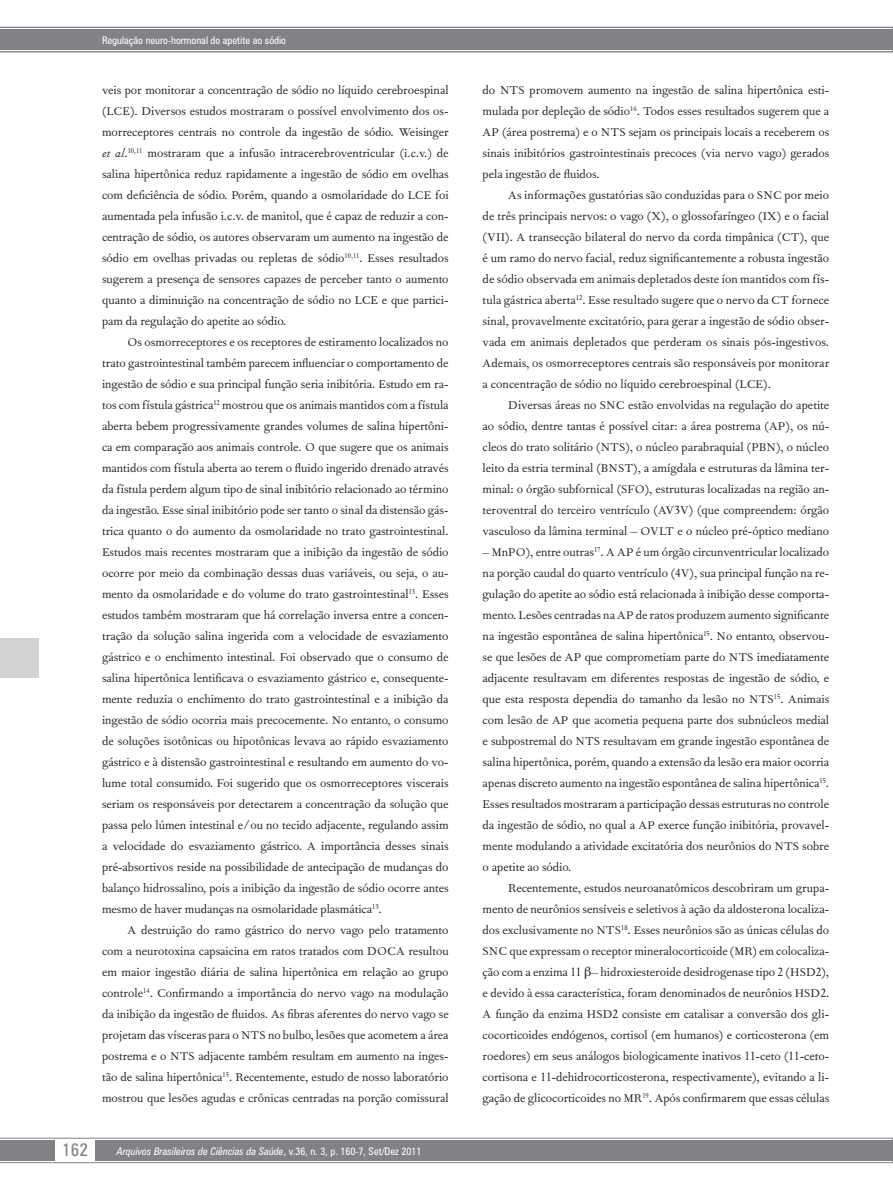
<style>
.page{position:relative;width:893px;height:1191px;background:#fff}
.page>*{position:absolute;margin:0;border:0;box-sizing:border-box;transform-origin:0 0}
.t1{font:condensed 18px "Zurich BT";color:#808285}
.z05_1_texto_txt{font:13.5px/21px "Fournier MT Std";color:#231f20;text-align:justify}
.t2{font:italic condensed 10.5px "Zurich BT";color:#fff}
.z09_1_cabecalho{font:condensed 10.5px "Zurich BT";color:#fff}
.s1{font-style:italic}
.s2{font-style:normal}
</style>
<div class="page">
<svg style="left:0;top:1137px;width:893px;height:26px;background:#8f9194"></svg>
<div style="left:55px;top:1139px;width:40px;height:22px;background:#fff"></div>
<div style="left:0;top:638px;width:38px;height:40px;background:#d1d2d4"></div>
<svg style="left:0;top:27px;width:893px;height:25px;background:#8a8c8f"></svg>
<p class="z09_1_cabecalho" style="left:102px;top:34px;width:186px">Regulação neuro-hormonal do apetite ao sódio</p>
<p class="z05_1_texto_txt" style="left:102px;top:79px;width:348px">veis por monitorar a concentração de sódio no líquido cerebroespinal (LCE). Diversos estudos mostraram o possível envolvimento dos os&shy;morreceptores centrais no controle da ingestão de sódio. Weisinger <span class="s1">et al</span>.<sup>10,11</sup> mostraram que a infusão intracerebroventricular (i.c.v.) de salina hipertônica reduz rapidamente a ingestão de sódio em ovelhas com deficiência de sódio. Porém, quando a osmolaridade do LCE foi aumentada pela infusão i.c.v. de manitol, que é capaz de reduzir a con&shy;centração de sódio, os autores observaram um aumento na ingestão de sódio em ovelhas privadas ou repletas de sódio<sup>10,11</sup>. Esses resultados sugerem a presença de sensores capazes de perceber tanto o aumento quanto a diminuição na concentração de sódio no LCE e que partici&shy;pam da regulação do apetite ao sódio.</p>
<p class="z05_1_texto_txt" style="left:102px;top:331px;width:348px;text-indent:26px">Os osmorreceptores e os receptores de estiramento localizados no trato gastrointestinal também parecem influenciar o comportamento de ingestão de sódio e sua principal função seria inibitória. Estudo em ra&shy;tos com fístula gástrica<sup>12</sup> mostrou que os animais mantidos com a fístula aberta bebem progressivamente grandes volumes de salina hipertôni&shy;ca em comparação aos animais controle. O que sugere que os animais mantidos com fístula aberta ao terem o fluido ingerido drenado através da fístula perdem algum tipo de sinal inibitório relacionado ao término da ingestão. Esse sinal inibitório pode ser tanto o sinal da distensão gás&shy;trica quanto o do aumento da osmolaridade no trato gastrointestinal.<br>Estudos mais recentes mostraram que a inibição da ingestão de sódio ocorre por meio da combinação dessas duas variáveis, ou seja, o au&shy;mento da osmolaridade e do volume do trato gastrointestinal<sup>13</sup>. Esses estudos também mostraram que há correlação inversa entre a concen&shy;tração da solução salina ingerida com a velocidade de esvaziamento gástrico e o enchimento intestinal. Foi observado que o consumo de salina hipertônica lentificava o esvaziamento gástrico e, consequente&shy;mente reduzia o enchimento do trato gastrointestinal e a inibição da ingestão de sódio ocorria mais precocemente. No entanto, o consumo de soluções isotônicas ou hipotônicas levava ao rápido esvaziamento gástrico e à distensão gastrointestinal e resultando em aumento do vo&shy;lume total consumido. Foi sugerido que os osmorreceptores viscerais seriam os responsáveis por detectarem a concentração da solução que passa pelo lúmen intestinal e/ou no tecido adjacente, regulando assim a velocidade do esvaziamento gástrico. A importância desses sinais pré-absortivos reside na possibilidade de antecipação de mudanças do balanço hidrossalino, pois a inibição da ingestão de sódio ocorre antes mesmo de haver mudanças na osmolaridade plasmática<sup>13</sup>.</p>
<p class="z05_1_texto_txt" style="left:102px;top:919px;width:348px;text-indent:26px">A destruição do ramo gástrico do nervo vago pelo tratamento com a neurotoxina capsaicina em ratos tratados com DOCA resultou em maior ingestão diária de salina hipertônica em relação ao grupo controle<sup>14</sup>. Confirmando a importância do nervo vago na modulação da inibição da ingestão de fluidos. As fibras aferentes do nervo vago se projetam das vísceras para o NTS no bulbo, lesões que acometem a área postrema e o NTS adjacente também resultam em aumento na inges&shy;tão de salina hipertônica<sup>15</sup>. Recentemente, estudo de nosso laboratório mostrou que lesões agudas e crônicas centradas na porção comissural</p>
<h1 class="t1" style="left:62px;top:1138px;width:27px">162</h1>
<p class="t2" style="left:117px;top:1144px;width:306px">Arquivos Brasileiros de Ciências da Saúde<span class="s2">, v.36, n. 3, p. 160-7, Set/Dez 2011</span></p>
<p class="z05_1_texto_txt" style="left:483px;top:79px;width:348px">do NTS promovem aumento na ingestão de salina hipertônica esti&shy;mulada por depleção de sódio<sup>16</sup>. Todos esses resultados sugerem que a AP (área postrema) e o NTS sejam os principais locais a receberem os sinais inibitórios gastrointestinais precoces (via nervo vago) gerados pela ingestão de fluidos.</p>
<p class="z05_1_texto_txt" style="left:483px;top:184px;width:348px;text-indent:26px">As informações gustatórias são conduzidas para o SNC por meio de três principais nervos: o vago (X), o glossofaríngeo (IX) e o facial (VII). A transecção bilateral do nervo da corda timpânica (CT), que é um ramo do nervo facial, reduz significantemente a robusta ingestão de sódio observada em animais depletados deste íon mantidos com fís&shy;tula gástrica aberta<sup>12</sup>. Esse resultado sugere que o nervo da CT fornece sinal, provavelmente excitatório, para gerar a ingestão de sódio obser&shy;vada em animais depletados que perderam os sinais pós-ingestivos.<br>Ademais, os osmorreceptores centrais são responsáveis por monitorar a concentração de sódio no líquido cerebroespinal (LCE).</p>
<p class="z05_1_texto_txt" style="left:483px;top:394px;width:348px;text-indent:26px">Diversas áreas no SNC estão envolvidas na regulação do apetite ao sódio, dentre tantas é possível citar: a área postrema (AP), os nú&shy;cleos do trato solitário (NTS), o núcleo parabraquial (PBN), o núcleo leito da estria terminal (BNST), a amígdala e estruturas da lâmina ter&shy;minal: o órgão subfornical (SFO), estruturas localizadas na região an&shy;teroventral do terceiro ventrículo (AV3V) (que compreendem: órgão vasculoso da lâmina terminal – OVLT e o núcleo pré-óptico mediano</p>
<p class="z05_1_texto_txt" style="left:483px;top:541px;width:348px">– MnPO), entre outras<sup>17</sup>. A AP é um órgão circunventricular localizado na porção caudal do quarto ventrículo (4V), sua principal função na re&shy;gulação do apetite ao sódio está relacionada à inibição desse comporta&shy;mento. Lesões centradas na AP de ratos produzem aumento significante na ingestão espontânea de salina hipertônica<sup>15</sup>. No entanto, observou&shy;se que lesões de AP que comprometiam parte do NTS imediatamente adjacente resultavam em diferentes respostas de ingestão de sódio, e que esta resposta dependia do tamanho da lesão no NTS<sup>15</sup>. Animais com lesão de AP que acometia pequena parte dos subnúcleos medial e subpostremal do NTS resultavam em grande ingestão espontânea de salina hipertônica, porém, quando a extensão da lesão era maior ocorria apenas discreto aumento na ingestão espontânea de salina hipertônica<sup>15</sup>.<br>Esses resultados mostraram a participação dessas estruturas no controle da ingestão de sódio, no qual a AP exerce função inibitória, provavel&shy;mente modulando a atividade excitatória dos neurônios do NTS sobre o apetite ao sódio.</p>
<p class="z05_1_texto_txt" style="left:483px;top:877px;width:348px;text-indent:26px">Recentemente, estudos neuroanatômicos descobriram um grupa&shy;mento de neurônios sensíveis e seletivos à ação da aldosterona localiza&shy;dos exclusivamente no NTS<sup>18</sup>. Esses neurônios são as únicas células do SNC que expressam o receptor mineralocorticoide (MR) em colocaliza&shy;ção com a enzima 11 – hidroxiesteroide desidrogenase tipo 2 (HSD2), e devido à essa característica, foram denominados de neurônios HSD2.<br>A função da enzima HSD2 consiste em catalisar a conversão dos gli&shy;cocorticoides endógenos, cortisol (em humanos) e corticosterona (em roedores) em seus análogos biologicamente inativos 11-ceto (11-ceto&shy;cortisona e 11-dehidrocorticosterona, respectivamente), evitando a li&shy;gação de glicocorticoides no MR<sup>19</sup>. Após confirmarem que essas células</p>
</div>
